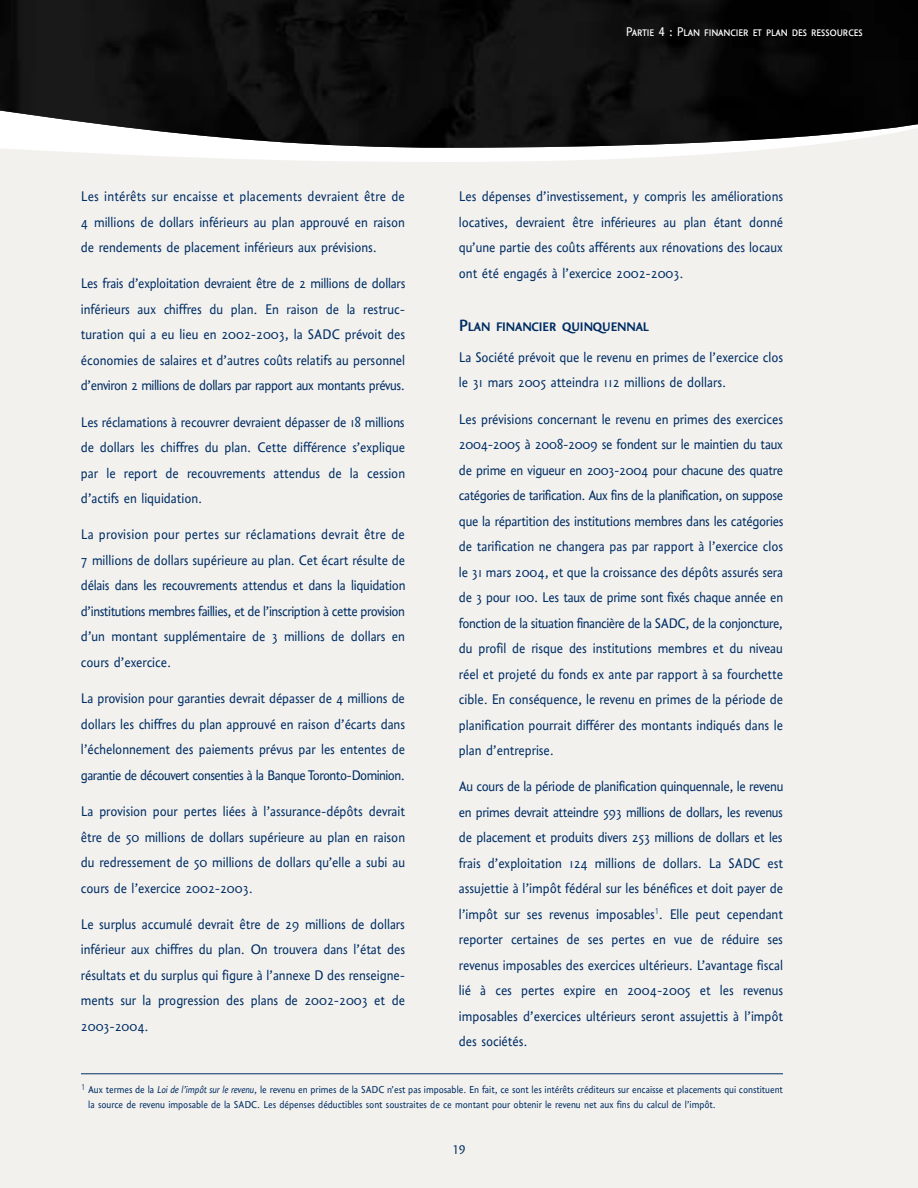
<style>
.page{position:relative;width:918px;height:1188px;background:#f3f1ee}
.page>*{position:absolute;margin:0;border:0;box-sizing:border-box;transform-origin:0 0}
.t1{font:500 19.5px "Coeval Expert";color:#002e64}
.t2{font:16.5px/25.5px "Coeval";color:#002e64;text-align:justify}
.t3{font:15px "Coeval Expert";color:#fff}
.t4{font:15px "Coeval Expert";color:#002e64}
.t5{font:12px/14.4px "Coeval";color:#002e64}
.s1{font-style:italic}
</style>
<div class="page">
<svg style="left:5px;top:148px;width:771px;height:14px;fill:#fff"></svg>
<img style="left:0;top:0;width:918px;height:148px">
<hr style="left:81px;top:1073px;width:702px;height:1px;background:#002e64">
<p class="t3" style="left:626px;top:22px;width:238px">Partie 4 : Plan financier et plan des ressources</p>
<p class="t2" style="left:81px;top:183px;width:326px">Les intérêts sur encaisse et placements devraient être de 4 millions de dollars inférieurs au plan approuvé en raison de rendements de placement inférieurs aux prévisions.</p>
<p class="t2" style="left:81px;top:270px;width:326px">Les frais d’exploitation devraient être de 2 millions de dollars inférieurs aux chiffres du plan. En raison de la restruc&shy;turation qui a eu lieu en 2002-2003, la SADC prévoit des économies de salaires et d’autres coûts relatifs au personnel d’environ 2 millions de dollars par rapport aux montants prévus.</p>
<p class="t2" style="left:81px;top:408px;width:326px">Les réclamations à recouvrer devraient dépasser de 18 millions de dollars les chiffres du plan. Cette différence s’explique par le report de recouvrements attendus de la cession d’actifs en liquidation.</p>
<p class="t2" style="left:81px;top:521px;width:326px">La provision pour pertes sur réclamations devrait être de 7 millions de dollars supérieure au plan. Cet écart résulte de délais dans les recouvrements attendus et dans la liquidation d’institutions membres faillies, et de l’inscription à cette provision d’un montant supplémentaire de 3 millions de dollars en cours d’exercice.</p>
<p class="t2" style="left:81px;top:685px;width:326px">La provision pour garanties devrait dépasser de 4 millions de dollars les chiffres du plan approuvé en raison d’écarts dans l’échelonnement des paiements prévus par les ententes de garantie de découvert consenties à la Banque Toronto-Dominion.</p>
<p class="t2" style="left:81px;top:798px;width:326px">La provision pour pertes liées à l’assurance-dépôts devrait être de 50 millions de dollars supérieure au plan en raison du redressement de 50 millions de dollars qu’elle a subi au cours de l’exercice 2002-2003.</p>
<p class="t2" style="left:81px;top:910px;width:326px">Le surplus accumulé devrait être de 29 millions de dollars inférieur aux chiffres du plan. On trouvera dans l’état des résultats et du surplus qui figure à l’annexe D des renseigne&shy;ments sur la progression des plans de 2002-2003 et de 2003-2004.</p>
<p class="t2" style="left:459px;top:183px;width:326px">Les dépenses d’investissement, y compris les améliorations locatives, devraient être inférieures au plan étant donné qu’une partie des coûts afférents aux rénovations des locaux ont été engagés à l’exercice 2002-2003.</p>
<p class="t1" style="left:459px;top:313px;width:191px">Plan financier quinquennal</p>
<p class="t2" style="left:459px;top:343px;width:326px">La Société prévoit que le revenu en primes de l’exercice clos le 31 mars 2005 atteindra 112 millions de dollars.</p>
<p class="t2" style="left:459px;top:405px;width:326px">Les prévisions concernant le revenu en primes des exercices 2004-2005 à 2008-2009 se fondent sur le maintien du taux de prime en vigueur en 2003-2004 pour chacune des quatre catégories de tarification. Aux fins de la planification, on suppose que la répartition des institutions membres dans les catégories de tarification ne changera pas par rapport à l’exercice clos le 31 mars 2004, et que la croissance des dépôts assurés sera de 3 pour 100. Les taux de prime sont fixés chaque année en fonction de la situation financière de la SADC, de la conjoncture, du profil de risque des institutions membres et du niveau réel et projeté du fonds ex ante par rapport à sa fourchette cible. En conséquence, le revenu en primes de la période de planification pourrait différer des montants indiqués dans le plan d’entreprise.</p>
<p class="t2" style="left:459px;top:773px;width:326px">Au cours de la période de planification quinquennale, le revenu en primes devrait atteindre 593 millions de dollars, les revenus de placement et produits divers 253 millions de dollars et les frais d’exploitation 124 millions de dollars. La SADC est assujettie à l’impôt fédéral sur les bénéfices et doit payer de l’impôt sur ses revenus imposables<sup>1</sup>. Elle peut cependant reporter certaines de ses pertes en vue de réduire ses revenus imposables des exercices ultérieurs. L’avantage fiscal lié à ces pertes expire en 2004-2005 et les revenus imposables d’exercices ultérieurs seront assujettis à l’impôt des sociétés.</p>
<p class="t5" style="left:88px;top:1082px;width:696px;text-indent:-7px"><sup>1</sup> Aux termes de la <span class="s1">Loi de l’impôt sur le revenu</span>, le revenu en primes de la SADC n’est pas imposable. En fait, ce sont les intérêts créditeurs sur encaisse et placements qui constituent la source de revenu imposable de la SADC. Les dépenses déductibles sont soustraites de ce montant pour obtenir le revenu net aux fins du calcul de l’impôt.</p>
<p class="t4" style="left:452px;top:1140px;width:15px">19</p>
</div>
